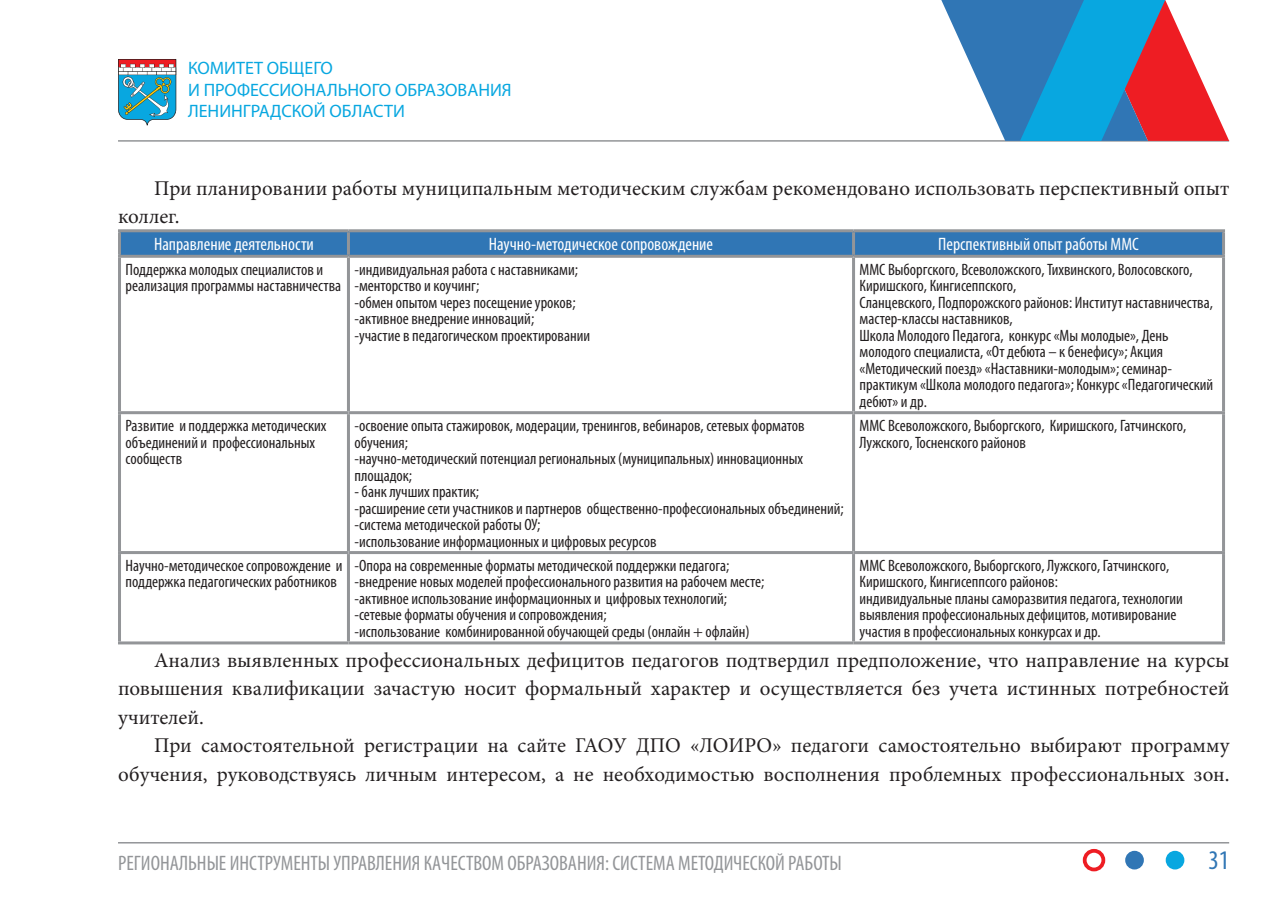
<style>
.page{position:relative;width:1280px;height:910px;background:#fff}
.page>*{position:absolute;margin:0;border:0;box-sizing:border-box;transform-origin:0 0}
.t1{font:condensed 27px "Myriad Pro";color:#3076b5}
.t2{font:21px/28.5px "Minion Pro";color:#231f20}
.t3{font:condensed 21px "Myriad Pro";color:#939598}
.t4{font:condensed 18px "Myriad Pro";color:#fff}
.t5{font:18px/21.6px "Myriad Pro";color:#08a7e0}
.t6{font:condensed 16.5px/16.5px "Myriad Pro";color:#231f20}
</style>
<div class="page">
<hr style="left:118px;top:140px;width:1111px;height:2px;background:#939598">
<hr style="left:118px;top:842px;width:1111px;height:1px;background:#939598">
<svg style="left:941px;top:0;width:288px;height:141px"></svg>
<div style="left:1166px;top:851px;width:18px;height:18px;background:#08a7e0;border-radius:50%"></div>
<div style="left:1125px;top:851px;width:19px;height:18px;background:#3076b5;border-radius:50%"></div>
<div style="left:1083px;top:849px;width:22px;height:22px;border:4px solid #ee1d23;border-radius:50%"></div>
<svg style="left:118px;top:59px;width:58px;height:67px"></svg>
<svg style="left:121px;top:232px;width:1101px;height:23px;background:#3276b4"></svg>
<hr style="left:118px;top:229px;width:230px;height:3px;background:#939598">
<hr style="left:118px;top:232px;width:3px;height:23px;background:#939598">
<hr style="left:348px;top:229px;width:505px;height:3px;background:#939598">
<hr style="left:347px;top:232px;width:3px;height:23px;background:#939598">
<hr style="left:853px;top:229px;width:372px;height:3px;background:#939598">
<hr style="left:852px;top:232px;width:3px;height:23px;background:#939598">
<hr style="left:1222px;top:232px;width:3px;height:23px;background:#939598">
<hr style="left:118px;top:255px;width:230px;height:3px;background:#939598">
<hr style="left:118px;top:258px;width:3px;height:153px;background:#939598">
<hr style="left:348px;top:255px;width:505px;height:3px;background:#939598">
<hr style="left:347px;top:258px;width:3px;height:153px;background:#939598">
<hr style="left:853px;top:255px;width:372px;height:3px;background:#939598">
<hr style="left:852px;top:258px;width:3px;height:153px;background:#939598">
<hr style="left:1222px;top:258px;width:3px;height:153px;background:#939598">
<hr style="left:118px;top:411px;width:230px;height:3px;background:#939598">
<hr style="left:118px;top:414px;width:3px;height:137px;background:#939598">
<hr style="left:348px;top:411px;width:505px;height:3px;background:#939598">
<hr style="left:347px;top:414px;width:3px;height:137px;background:#939598">
<hr style="left:853px;top:411px;width:372px;height:3px;background:#939598">
<hr style="left:852px;top:414px;width:3px;height:137px;background:#939598">
<hr style="left:1222px;top:414px;width:3px;height:137px;background:#939598">
<hr style="left:118px;top:551px;width:230px;height:3px;background:#939598">
<hr style="left:118px;top:554px;width:3px;height:87px;background:#939598">
<hr style="left:348px;top:551px;width:505px;height:3px;background:#939598">
<hr style="left:347px;top:554px;width:3px;height:87px;background:#939598">
<hr style="left:853px;top:551px;width:372px;height:3px;background:#939598">
<hr style="left:852px;top:554px;width:3px;height:87px;background:#939598">
<hr style="left:1222px;top:554px;width:3px;height:87px;background:#939598">
<hr style="left:118px;top:641px;width:230px;height:3px;background:#939598">
<hr style="left:348px;top:641px;width:505px;height:3px;background:#939598">
<hr style="left:853px;top:641px;width:372px;height:3px;background:#939598">
<p class="t5" style="left:188px;top:57px;width:325px">КОМИТЕТ ОБЩЕГО<br>И ПРОФЕССИОНАЛЬНОГО ОБРАЗОВАНИЯ<br>ЛЕНИНГРАДСКОЙ ОБЛАСТИ</p>
<p class="t2" style="left:118px;top:174px;width:1113px;text-indent:36px">При планировании работы муниципальным методическим службам рекомендовано использовать перспективный опыт коллег.</p>
<p class="t4" style="left:154px;top:233px;width:161px">Направление деятельности</p>
<p class="t4" style="left:489px;top:233px;width:226px">Научно-методическое сопровождение</p>
<p class="t4" style="left:938px;top:233px;width:202px">Перспективный опыт работы ММС</p>
<p class="t6" style="left:126px;top:261px;width:217px">Поддержка молодых специалистов и реализация программы наставничества</p>
<p class="t6" style="left:354px;top:261px;width:237px">-индивидуальная работа с наставниками; -менторство и коучинг;<br>-обмен опытом через посещение уроков; -активное внедрение инноваций;<br>-участие в педагогическом проектировании</p>
<p class="t6" style="left:859px;top:261px;width:355px">ММС Выборгского, Всеволожского, Тихвинского, Волосовского, Киришского, Кингисеппского,<br>Сланцевского, Подпорожского районов: Институт наставничества, мастер-классы наставников,<br>Школа Молодого Педагога, конкурс «Мы молодые», День молодого специалиста, «От дебюта – к бенефису»; Акция «Методический поезд» «Наставники-молодым»; семинар&shy;практикум «Школа молодого педагога»; Конкурс «Педагогический дебют» и др.</p>
<p class="t6" style="left:126px;top:417px;width:203px">Развитие и поддержка методических объединений и профессиональных сообществ</p>
<p class="t6" style="left:354px;top:417px;width:452px">-освоение опыта стажировок, модерации, тренингов, вебинаров, сетевых форматов обучения;<br>-научно-методический потенциал региональных (муниципальных) инновационных площадок;</p>
<p class="t6" style="left:354px;top:483px;width:491px">- банк лучших практик;<br>-расширение сети участников и партнеров общественно-профессиональных объединений; -система методической работы ОУ;<br>-использование информационных и цифровых ресурсов</p>
<p class="t6" style="left:859px;top:417px;width:328px">ММС Всеволожского, Выборгского, Киришского, Гатчинского,<br>Лужского, Тосненского районов</p>
<p class="t6" style="left:126px;top:557px;width:218px">Научно-методическое сопровождение и поддержка педагогических работников</p>
<p class="t6" style="left:354px;top:557px;width:411px">-Опора на современные форматы методической поддержки педагога; -внедрение новых моделей профессионального развития на рабочем месте; -активное использование информационных и цифровых технологий; -сетевые форматы обучения и сопровождения;<br>-использование комбинированной обучающей среды (онлайн + офлайн)</p>
<p class="t6" style="left:859px;top:557px;width:325px">ММС Всеволожского, Выборгского, Лужского, Гатчинского, Киришского, Кингисеппсого районов:<br>индивидуальные планы саморазвития педагога, технологии выявления профессиональных дефицитов, мотивирование участия в профессиональных конкурсах и др.</p>
<p class="t2" style="left:118px;top:646px;width:1113px;text-align:justify;text-indent:36px">Анализ выявленных профессиональных дефицитов педагогов подтвердил предположение, что направление на курсы повышения квалификации зачастую носит формальный характер и осуществляется без учета истинных потребностей учителей.</p>
<p class="t2" style="left:118px;top:732px;width:1113px;text-align:right">При самостоятельной регистрации на сайте ГАОУ ДПО «ЛОИРО» педагоги самостоятельно выбирают программу обучения, руководствуясь личным интересом, а не необходимостью восполнения проблемных профессиональных зон.</p>
<p class="t3" style="left:118px;top:850px;width:725px">РЕГИОНАЛЬНЫЕ ИНСТРУМЕНТЫ УПРАВЛЕНИЯ КАЧЕСТВОМ ОБРАЗОВАНИЯ: СИСТЕМА МЕТОДИЧЕСКОЙ РАБОТЫ</p>
<h1 class="t1" style="left:1208px;top:844px;width:22px">31</h1>
</div>
